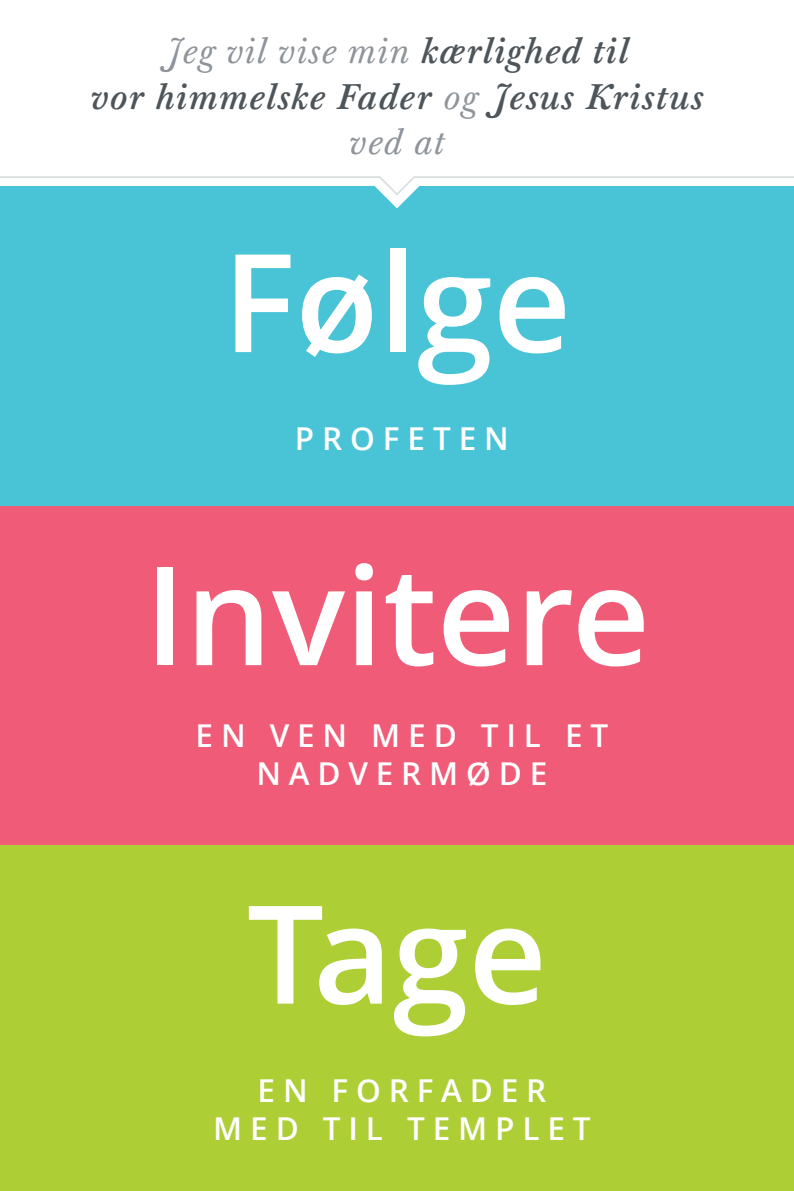
<style>
.page{position:relative;width:794px;height:1191px;background:#fff}
.page>*{position:absolute;margin:0;border:0;box-sizing:border-box;transform-origin:0 0}
.Large-Title{font:600 136.5px "Zoramlds Lat";color:#fff}
.t1{font:italic 500 35px/45.5px "Mc Kaylds Lat";letter-spacing:.04em;color:#4e555a;text-align:center}
.t2{font:italic 35px "Mc Kaylds Lat";color:#8e9499}
.Large-Title-2{font:600 31.5px "Zoramlds Lat";letter-spacing:.25em;color:#fff}
.s1{font-weight:400;color:#8e9499}
</style>
<div class="page">
<div style="left:0;top:506px;width:794px;height:339px;background:#f05c77"></div>
<div style="left:0;top:845px;width:794px;height:346px;background:#aece36"></div>
<div style="left:0;top:187px;width:794px;height:319px;background:#49c4d7"></div>
<hr style="left:0;top:176px;width:380px;height:2px;background:#c9d0d2">
<hr style="left:414px;top:176px;width:380px;height:2px;background:#c9d0d2">
<svg style="left:345px;top:176px;width:104px;height:32px"></svg>
<p class="t1" style="left:91px;top:29px;width:614px"><span class="s1">Jeg vil vise min</span> kærlighed til<br>vor himmelske Fader <span class="s1">og</span> Jesus Kristus</p>
<p class="t2" style="left:349px;top:114px;width:97px">ved at</p>
<p class="Large-Title" style="left:223px;top:201px;width:350px">Følge</p>
<p class="Large-Title-2" style="left:295px;top:415px;width:215px">PROFETEN</p>
<p class="Large-Title" style="left:144px;top:514px;width:508px">Invitere</p>
<p class="Large-Title-2" style="left:196px;top:712px;width:414px">EN VEN MED TIL ET</p>
<p class="Large-Title-2" style="left:256px;top:750px;width:293px">NADVERMØDE</p>
<p class="Large-Title" style="left:247px;top:852px;width:301px">Tage</p>
<p class="Large-Title-2" style="left:257px;top:1067px;width:290px">EN FORFADER</p>
<p class="Large-Title-2" style="left:213px;top:1104px;width:379px">MED TIL TEMPLET</p>
</div>
